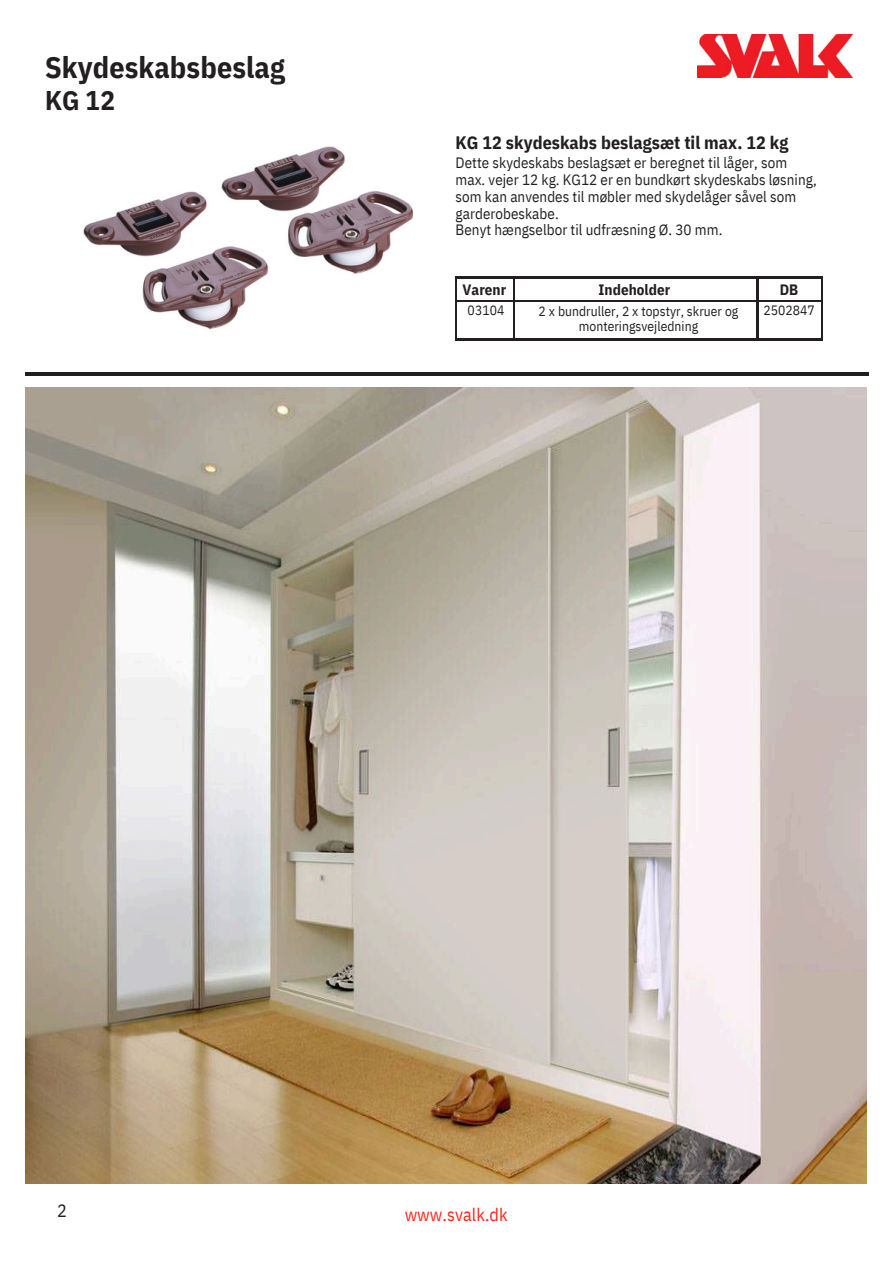
<style>
.page{position:relative;width:894px;height:1264px;background:#fff}
.page>*{position:absolute;margin:0;border:0;box-sizing:border-box;transform-origin:0 0}
.t1{font:700 30px "IBM Plex Sans Cond";letter-spacing:.005em;color:#231f20}
.t2{font:700 27px "IBM Plex Sans Cond";color:#231f20}
.t3{font:700 18px "IBM Plex Sans Cond";letter-spacing:.005em;color:#231f20}
.t4{font:18px "IBM Plex Sans Cond";letter-spacing:.005em;color:#ff2519}
.t5{font:18px "IBM Plex Sans Cond";color:#231f20}
.t6{font:15px/16.8px "IBM Plex Sans Cond";letter-spacing:.005em;color:#231f20}
.t7{font:700 15px "IBM Plex Sans Cond";letter-spacing:.005em;color:#231f20}
.t8{font:13.5px/15.8px "IBM Plex Sans Cond";letter-spacing:.005em;color:#231f20;text-align:center}
</style>
<div class="page">
<img style="left:83px;top:146px;width:331px;height:183px">
<hr style="left:455px;top:277px;width:58px;height:1px;background:#231f20">
<svg style="left:455px;top:278px;width:1px;height:22px"></svg>
<hr style="left:513px;top:277px;width:244px;height:1px;background:#231f20">
<svg style="left:513px;top:278px;width:1px;height:22px"></svg>
<hr style="left:757px;top:277px;width:65px;height:1px;background:#231f20">
<hr style="left:756px;top:278px;width:2px;height:22px;background:#231f20">
<hr style="left:820px;top:278px;width:2px;height:22px;background:#231f20">
<hr style="left:455px;top:300px;width:58px;height:2px;background:#231f20">
<hr style="left:455px;top:302px;width:1px;height:36px;background:#231f20">
<hr style="left:513px;top:300px;width:244px;height:2px;background:#231f20">
<hr style="left:513px;top:302px;width:1px;height:36px;background:#231f20">
<hr style="left:757px;top:300px;width:65px;height:2px;background:#231f20">
<hr style="left:756px;top:302px;width:2px;height:36px;background:#231f20">
<hr style="left:820px;top:302px;width:2px;height:36px;background:#231f20">
<hr style="left:455px;top:338px;width:58px;height:2px;background:#231f20">
<hr style="left:513px;top:338px;width:244px;height:2px;background:#231f20">
<hr style="left:757px;top:338px;width:65px;height:2px;background:#231f20">
<img style="left:25px;top:388px;width:840px;height:795px">
<hr style="left:25px;top:373px;width:843px;height:3px;background:#231f20">
<img style="left:697px;top:34px;width:154px;height:44px">
<h4 class="t1" style="left:45px;top:47px;width:241px">Skydeskabsbeslag</h4>
<h4 class="t2" style="left:45px;top:82px;width:71px">KG 12</h4>
<h2 class="t3" style="left:455px;top:131px;width:334px">KG 12 skydeskabs beslagsæt til max. 12 kg</h2>
<p class="t6" style="left:455px;top:154px;width:362px">Dette skydeskabs beslagsæt er beregnet til låger, som max. vejer 12 kg. KG12 er en bundkørt skydeskabs løsning, som kan anvendes til møbler med skydelåger såvel som garderobeskabe.<br>Benyt hængselbor til udfræsning Ø. 30 mm.</p>
<h5 class="t7" style="left:462px;top:279px;width:45px">Varenr</h5>
<p class="t7" style="left:598px;top:279px;width:73px">Indeholder</p>
<h5 class="t7" style="left:779px;top:279px;width:20px">DB</h5>
<p class="t8" style="left:467px;top:302px;width:38px">03104</p>
<p class="t8" style="left:538px;top:302px;width:201px">2 x bundruller, 2 x topstyr, skruer og monteringsvejledning</p>
<p class="t8" style="left:763px;top:302px;width:53px">2502847</p>
<h6 class="t5" style="left:57px;top:1198px;width:11px">2</h6>
<h3 class="t4" style="left:404px;top:1202px;width:104px">www.svalk.dk</h3>
</div>
